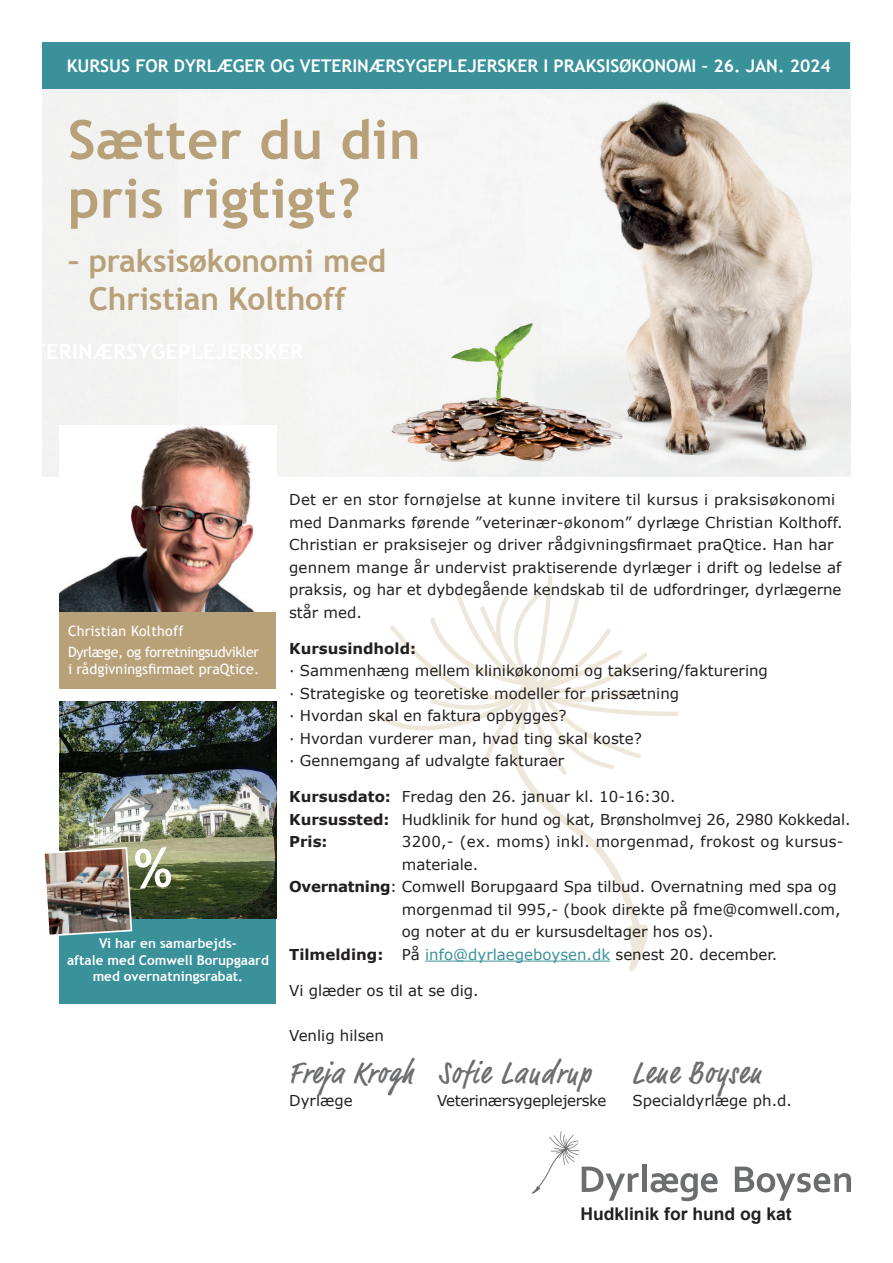
<style>
.page{position:relative;width:893px;height:1263px;background:#fff}
.page>*{position:absolute;margin:0;border:0;box-sizing:border-box;transform-origin:0 0}
.t1{font:700 54px/58.8px "Trebuchet MS";letter-spacing:.01em;color:#b8a179}
.t2{font:700 31.5px/37.8px "Trebuchet MS";letter-spacing:-.005em;color:#b8a179}
.t3{font:500 condensed 31.5px "Market Pro";letter-spacing:.06em;color:#6c6d70}
.t4{font:700 17.55px "Trebuchet MS";color:#fff}
.t5{font:700 17.55px "Arial";color:#231f20}
.t6{font:15px/22.5px "Verdana";color:#231f20}
.t7{font:15px "Verdana";color:#3a919a}
.t8{font:15px "Verdana";letter-spacing:.02em;color:#231f20}
.t9{font:15px "Verdana";letter-spacing:-.025em;color:#231f20}
.t10{font:700 15px "Verdana";color:#231f20}
.t11{font:14.25px/21px "Trebuchet MS";letter-spacing:-.03em;color:#fff}
.t12{font:14.25px "Trebuchet MS";color:#fff}
.t13{font:700 13.5px/16.2px "Trebuchet MS";color:#fff;text-align:center}
.s1{font-weight:700}
.s2{font-weight:700;color:#231f20}
.s3{color:#231f20}
</style>
<div class="page">
<div style="left:642px;top:1164px;width:5px;height:28px;background:#6c6d70"></div>
<svg style="left:650px;top:1173px;width:68px;height:28px"></svg>
<svg style="left:735px;top:1166px;width:116px;height:35px"></svg>
<svg style="left:531px;top:1131px;width:108px;height:70px"></svg>
<img style="left:43px;top:89px;width:807px;height:387px">
<div style="left:43px;top:43px;width:807px;height:46px;background:#3a919a"></div>
<svg style="left:377px;top:575px;width:302px;height:397px"></svg>
<hr style="left:425px;top:961px;width:185px;height:1px;background:#3a919a">
<img style="left:60px;top:425px;width:216px;height:187px">
<div style="left:60px;top:702px;width:216px;height:301px;background:#3a919a"></div>
<div style="left:60px;top:612px;width:216px;height:77px;background:#b8a179"></div>
<img style="left:60px;top:702px;width:216px;height:216px">
<img style="left:44px;top:846px;width:127px;height:91px">
<p class="t4" style="left:67px;top:55px;width:766px">KURSUS FOR DYRLÆGER OG VETERINÆRSYGEPLEJERSKER I PRAKSISØKONOMI – 26. JAN. 2024</p>
<h1 class="t1" style="left:68px;top:110px;width:354px">Sætter du din pris rigtigt?</h1>
<h2 class="t2" style="left:89px;top:242px;width:299px;text-indent:-21px">– praksisøkonomi med<br>Christian Kolthoff</h2>
<p class="t11" style="left:68px;top:620px;width:192px">Christian Kolthoff<br>Dyrlæge, og forretningsudvikler</p>
<p class="t12" style="left:68px;top:660px;width:193px">i rådgivningsfirmaet praQtice.</p>
<p class="t13" style="left:67px;top:935px;width:203px">Vi har en samarbejds-<br>aftale med Comwell Borupgaard med overnatningsrabat.</p>
<p class="t6" style="left:289px;top:489px;width:555px">Det er en stor fornøjelse at kunne invitere til kursus i praksisøkonomi med Danmarks førende ”veterinær-økonom” dyrlæge Christian Kolthoff.<br>Christian er praksisejer og driver rådgivningsfirmaet praQtice. Han har gennem mange år undervist praktiserende dyrlæger i drift og ledelse af praksis, og har et dybdegående kendskab til de udfordringer, dyrlægerne står med.</p>
<p class="t10" style="left:289px;top:638px;width:129px">Kursusindhold:</p>
<p class="t6" style="left:289px;top:660px;width:480px">· Sammenhæng mellem klinikøkonomi og taksering/fakturering · Strategiske og teoretiske modeller for prissætning<br>· Hvordan skal en faktura opbygges?<br>· Hvordan vurderer man, hvad ting skal koste?<br>· Gennemgang af udvalgte fakturaer</p>
<p class="t6" style="left:289px;top:786px;width:563px"><span class="s1">Kursusdato:</span> Fredag den 26. januar kl. 10-16:30.<br><span class="s1">Kursussted:</span> Hudklinik for hund og kat, Brønsholmvej 26, 2980 Kokkedal.<br><span class="s1">Pris:</span></p>
<p class="t8" style="left:402px;top:832px;width:443px">3200,- (ex. moms) inkl. morgenmad, frokost og kursus-</p>
<p class="t6" style="left:402px;top:853px;width:78px">materiale.</p>
<p class="t6" style="left:289px;top:876px;width:549px"><span class="s1">Overnatning</span>: Comwell Borupgaard Spa tilbud. Overnatning med spa og</p>
<p class="t6" style="left:402px;top:898px;width:440px">morgenmad til 995,- (book direkte på fme@comwell.com,</p>
<p class="t6" style="left:402px;top:921px;width:313px">og noter at du er kursusdeltager hos os).</p>
<p class="t7" style="left:289px;top:945px;width:489px"><span class="s2">Tilmelding:</span> <span class="s3">På</span> info@dyrlaegeboysen.dk <span class="s3">senest 20. december.</span></p>
<p class="t6" style="left:289px;top:979px;width:191px">Vi glæder os til at se dig.</p>
<p class="t6" style="left:289px;top:1024px;width:96px">Venlig hilsen</p>
<h2 class="t3" style="left:289px;top:1052px;width:303px">Freja Krogh Sofie Laudrup</h2>
<h2 class="t3" style="left:632px;top:1052px;width:130px">Lene Boysen</h2>
<p class="t6" style="left:289px;top:1089px;width:65px">Dyrlæge</p>
<p class="t9" style="left:437px;top:1091px;width:171px">Veterinærsygeplejerske</p>
<p class="t6" style="left:633px;top:1089px;width:161px">Specialdyrlæge ph.d.</p>
<p class="t5" style="left:580px;top:1203px;width:213px">Hudklinik for hund og kat</p>
</div>
